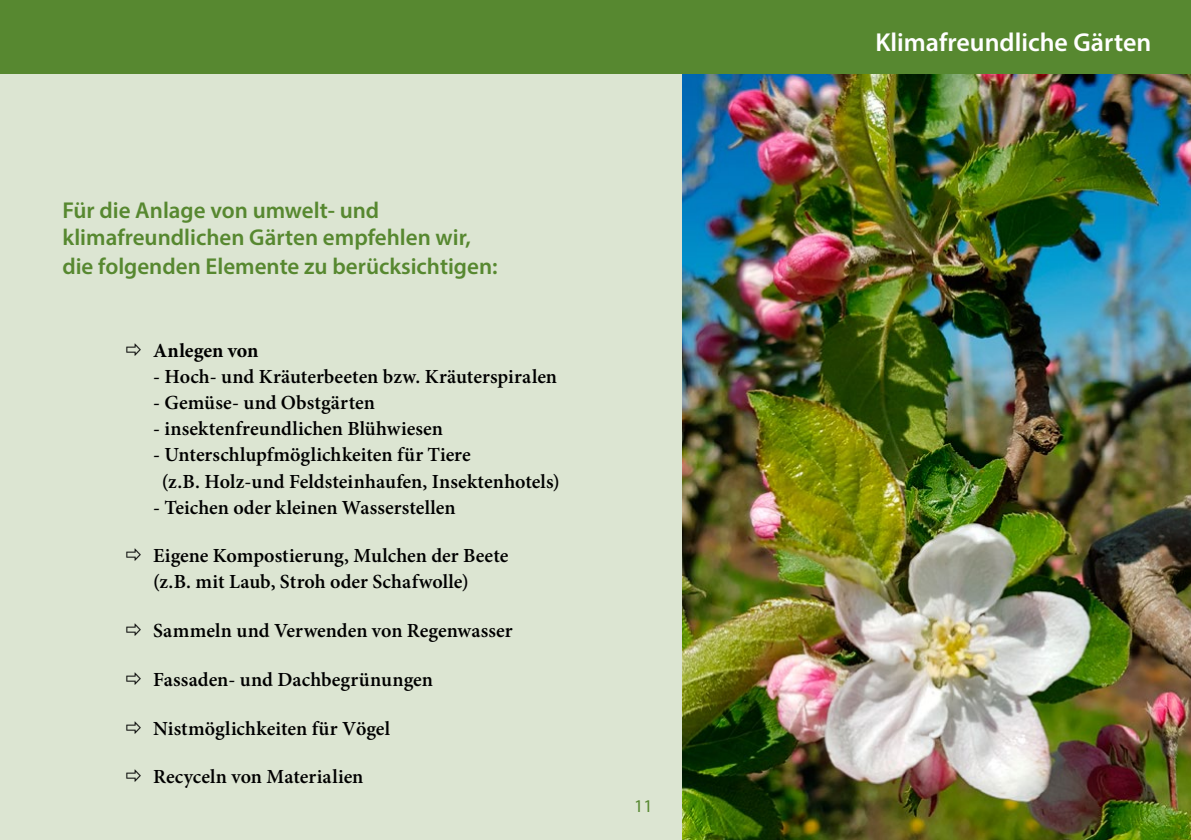
<style>
.page{position:relative;width:1191px;height:840px;background:#fff}
.page>*{position:absolute;margin:0;border:0;box-sizing:border-box;transform-origin:0 0}
.t1{font:600 26px "Myriad Pro";color:#fff}
.t2{font:600 23px/28.2px "Myriad Pro";color:#578830}
.t3{font:600 20px/26px "Minion Pro";color:#000}
.t4{font:700 20px "Minion Pro";color:#000}
.t5{font:18px "Myriad Pro";color:#578830}
</style>
<div class="page">
<div style="left:0;top:0;width:1191px;height:839px;background:#dce5d2"></div>
<img style="left:683px;top:74px;width:508px;height:765px">
<div style="left:0;top:0;width:1191px;height:74px;background:#578830"></div>
<p class="t2" style="left:62px;top:195px;width:437px">Für die Anlage von umwelt- und klimafreundlichen Gärten empfehlen wir, die folgenden Elemente zu berücksichtigen:</p>
<p class="t4" style="left:153px;top:336px;width:107px">Anlegen von</p>
<p class="t3" style="left:153px;top:363px;width:405px">- Hoch- und Kräuterbeeten bzw. Kräuterspiralen</p>
<p class="t3" style="left:153px;top:389px;width:223px">- Gemüse- und Obstgärten</p>
<p class="t3" style="left:153px;top:415px;width:291px">- insektenfreundlichen Blühwiesen</p>
<p class="t3" style="left:162px;top:441px;width:399px;text-indent:-9px">- Unterschlupfmöglichkeiten für Tiere<br>(z.B. Holz-und Feldsteinhaufen, Insektenhotels)</p>
<p class="t3" style="left:153px;top:493px;width:304px">- Teichen oder kleinen Wasserstellen</p>
<p class="t3" style="left:153px;top:542px;width:357px">Eigene Kompostierung, Mulchen der Beete (z.B. mit Laub, Stroh oder Schafwolle)</p>
<p class="t3" style="left:153px;top:617px;width:361px">Sammeln und Verwenden von Regenwasser</p>
<p class="t3" style="left:153px;top:666px;width:281px">Fassaden- und Dachbegrünungen</p>
<p class="t3" style="left:153px;top:714px;width:238px">Nistmöglichkeiten für Vögel</p>
<p class="t3" style="left:153px;top:763px;width:212px">Recyceln von Materialien</p>
<p class="t5" style="left:634px;top:794px;width:20px">11</p>
<h1 class="t1" style="left:875px;top:26px;width:277px">Klimafreundliche Gärten</h1>
</div>
